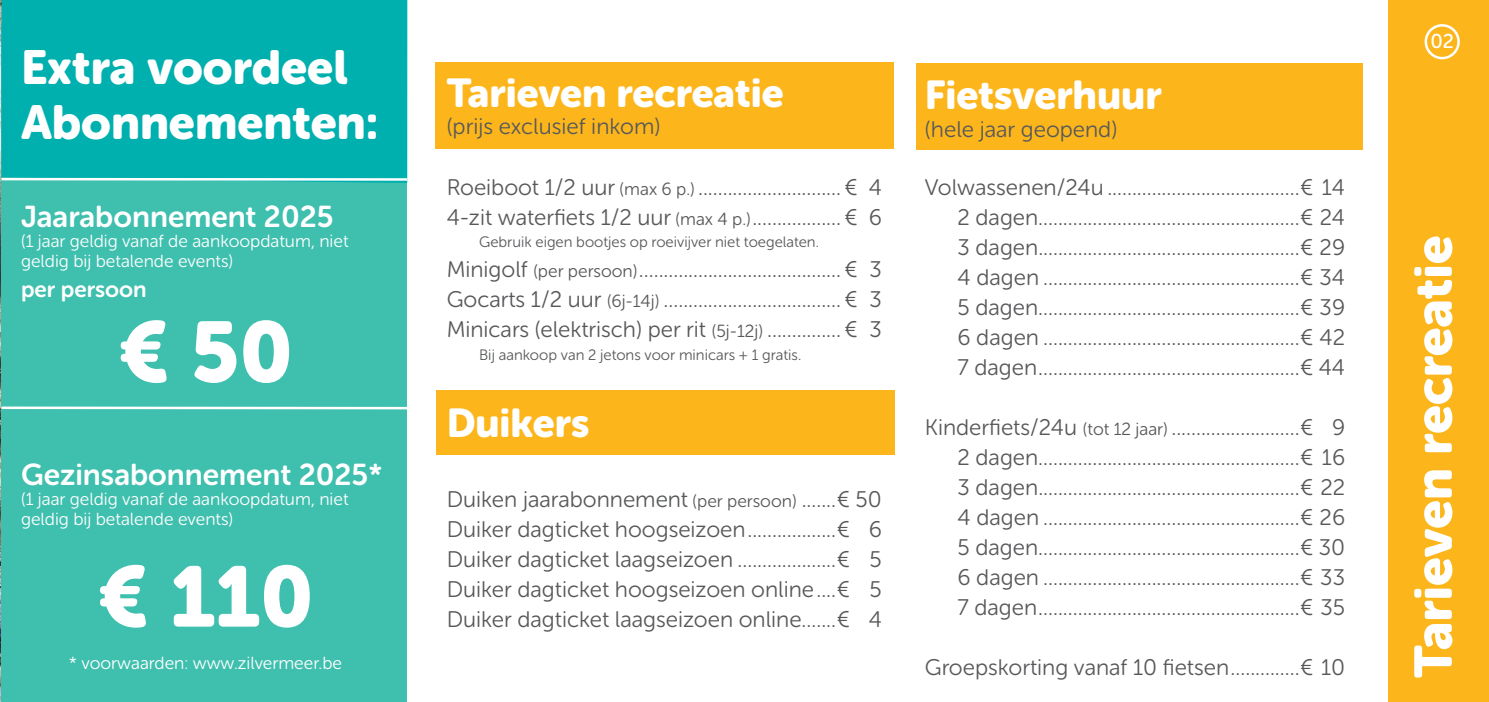
<style>
.page{position:relative;width:1489px;height:702px;background:#fff}
.page>*{position:absolute;margin:0;border:0;box-sizing:border-box;transform-origin:0 0}
.Paragraph_Style_1{font:85px "Museo Sans Rounded 900";color:#fff}
.Paragraph_Style_1-2{font:52.5px "Museo Sans Rounded 900";color:#fff}
.Paragraph_Style_1-3{font:47.5px "Museo Sans Rounded 900";color:#fff}
.Paragraph_Style_1-4{font:40px "Museo Sans Rounded 900";color:#fff}
.TITEL{font:40px "Museo Sans Rounded 900";color:#fff}
.Paragraph_Style_1-5{font:30px "Museo Sans Rounded 700";color:#fff}
.Paragraph_Style_1-6{font:22.5px "Museo Sans Rounded 300";color:#57585a}
.Paragraph_Style_1-7{font:22.5px "Museo Sans Rounded 700";color:#fff}
.t1{font:20px "Museo Sans Rounded 500";color:#fff}
.Paragraph_Style_1-8{font:17.5px/20px "Museo Sans Rounded 300";color:#fff}
.Paragraph_Style_1-9{font:15px "Museo Sans Rounded 300";color:#57585a}
.s1{font-size:17.5px}
</style>
<div class="page">
<img style="left:0;top:0;width:1px;height:702px">
<div style="left:435px;top:63px;width:458px;height:86px;background:#fcb61c"></div>
<div style="left:436px;top:390px;width:459px;height:65px;background:#fcb61c"></div>
<div style="left:916px;top:63px;width:446px;height:87px;background:#fcb61c"></div>
<div style="left:2px;top:23px;width:405px;height:679px;background:#3fbfae"></div>
<hr style="left:2px;top:406px;width:405px;height:3px;background:#fff">
<div style="left:1px;top:0;width:406px;height:183px;background:#00b0af"></div>
<hr style="left:2px;top:178px;width:405px;height:3px;background:#fff">
<div style="left:1388px;top:0;width:100px;height:702px;background:#fcb61c"></div>
<div style="left:1424px;top:24px;width:35px;height:35px;border:2px solid #fff;border-radius:50%"></div>
<p class="Paragraph_Style_1-3" style="left:21px;top:41px;width:328px">Extra voordeel</p>
<p class="Paragraph_Style_1-3" style="left:21px;top:96px;width:359px">Abonnementen:</p>
<p class="Paragraph_Style_1-5" style="left:21px;top:200px;width:314px">Jaarabonnement 2025</p>
<p class="Paragraph_Style_1-8" style="left:21px;top:231px;width:329px">(1 jaar geldig vanaf de aankoopdatum, niet geldig bij betalende events)</p>
<p class="Paragraph_Style_1-7" style="left:21px;top:276px;width:127px">per persoon</p>
<p class="Paragraph_Style_1" style="left:118px;top:304px;width:176px">€ 50</p>
<p class="Paragraph_Style_1-5" style="left:21px;top:457px;width:363px">Gezinsabonnement 2025*</p>
<p class="Paragraph_Style_1-8" style="left:21px;top:488px;width:329px">(1 jaar geldig vanaf de aankoopdatum, niet geldig bij betalende events)</p>
<p class="Paragraph_Style_1" style="left:97px;top:548px;width:218px">€ 110</p>
<p class="Paragraph_Style_1-8" style="left:69px;top:652px;width:275px">* voorwaarden: www.zilvermeer.be</p>
<p class="Paragraph_Style_1-4" style="left:446px;top:70px;width:338px">Tarieven recreatie</p>
<p class="Paragraph_Style_1-6" style="left:446px;top:115px;width:215px">(prijs exclusief inkom)</p>
<p class="Paragraph_Style_1-6" style="left:446px;top:175px;width:437px">Roeiboot 1/2 uur <span class="s1">(max 6 p.)</span> .............................€ 4</p>
<p class="Paragraph_Style_1-6" style="left:446px;top:205px;width:437px">4-zit waterfiets 1/2 uur <span class="s1">(max 4 p.)</span>..................€ 6</p>
<p class="Paragraph_Style_1-9" style="left:479px;top:234px;width:341px">Gebruik eigen bootjes op roeivijver niet toegelaten.</p>
<p class="Paragraph_Style_1-6" style="left:446px;top:257px;width:437px">Minigolf <span class="s1">(per persoon)</span>.........................................€ 3</p>
<p class="Paragraph_Style_1-6" style="left:446px;top:287px;width:437px">Gocarts 1/2 uur <span class="s1">(6j-14j)</span> ....................................€ 3</p>
<p class="Paragraph_Style_1-6" style="left:446px;top:317px;width:437px">Minicars (elektrisch) per rit <span class="s1">(5j-12j)</span> ...............€ 3</p>
<p class="Paragraph_Style_1-9" style="left:479px;top:346px;width:323px">Bij aankoop van 2 jetons voor minicars + 1 gratis.</p>
<p class="Paragraph_Style_1-4" style="left:446px;top:400px;width:144px">Duikers</p>
<p class="Paragraph_Style_1-6" style="left:446px;top:487px;width:437px">Duiken jaarabonnement <span class="s1">(per persoon)</span> .......€ 50</p>
<p class="Paragraph_Style_1-6" style="left:446px;top:517px;width:436px">Duiker dagticket hoogseizoen..................€ 6</p>
<p class="Paragraph_Style_1-6" style="left:446px;top:547px;width:436px">Duiker dagticket laagseizoen ....................€ 5</p>
<p class="Paragraph_Style_1-6" style="left:446px;top:577px;width:436px">Duiker dagticket hoogseizoen online....€ 5</p>
<p class="Paragraph_Style_1-6" style="left:446px;top:607px;width:436px">Duiker dagticket laagseizoen online.......€ 4</p>
<p class="TITEL" style="left:924px;top:73px;width:238px">Fietsverhuur</p>
<p class="Paragraph_Style_1-6" style="left:924px;top:117px;width:194px">(hele jaar geopend)</p>
<p class="Paragraph_Style_1-6" style="left:924px;top:175px;width:422px">Volwassenen/24u .......................................€ 14</p>
<p class="Paragraph_Style_1-6" style="left:957px;top:205px;width:389px">2 dagen.....................................................€ 24</p>
<p class="Paragraph_Style_1-6" style="left:957px;top:235px;width:389px">3 dagen.....................................................€ 29</p>
<p class="Paragraph_Style_1-6" style="left:957px;top:265px;width:389px">4 dagen ....................................................€ 34</p>
<p class="Paragraph_Style_1-6" style="left:957px;top:295px;width:389px">5 dagen.....................................................€ 39</p>
<p class="Paragraph_Style_1-6" style="left:957px;top:325px;width:389px">6 dagen ....................................................€ 42</p>
<p class="Paragraph_Style_1-6" style="left:957px;top:355px;width:389px">7 dagen.....................................................€ 44</p>
<p class="Paragraph_Style_1-6" style="left:924px;top:415px;width:422px">Kinderfiets/24u <span class="s1">(tot 12 jaar)</span> ..........................€ 9</p>
<p class="Paragraph_Style_1-6" style="left:957px;top:445px;width:389px">2 dagen.....................................................€ 16</p>
<p class="Paragraph_Style_1-6" style="left:957px;top:475px;width:389px">3 dagen.....................................................€ 22</p>
<p class="Paragraph_Style_1-6" style="left:957px;top:505px;width:389px">4 dagen ....................................................€ 26</p>
<p class="Paragraph_Style_1-6" style="left:957px;top:535px;width:389px">5 dagen.....................................................€ 30</p>
<p class="Paragraph_Style_1-6" style="left:957px;top:565px;width:389px">6 dagen ....................................................€ 33</p>
<p class="Paragraph_Style_1-6" style="left:957px;top:595px;width:389px">7 dagen.....................................................€ 35</p>
<p class="Paragraph_Style_1-6" style="left:924px;top:655px;width:422px">Groepskorting vanaf 10 fietsen..............€ 10</p>
<p class="t1" style="left:1430px;top:31px;width:25px">02</p>
<p class="Paragraph_Style_1-2" style="left:1403px;top:677px;width:444px;rotate:-90deg">Tarieven recreatie</p>
</div>
